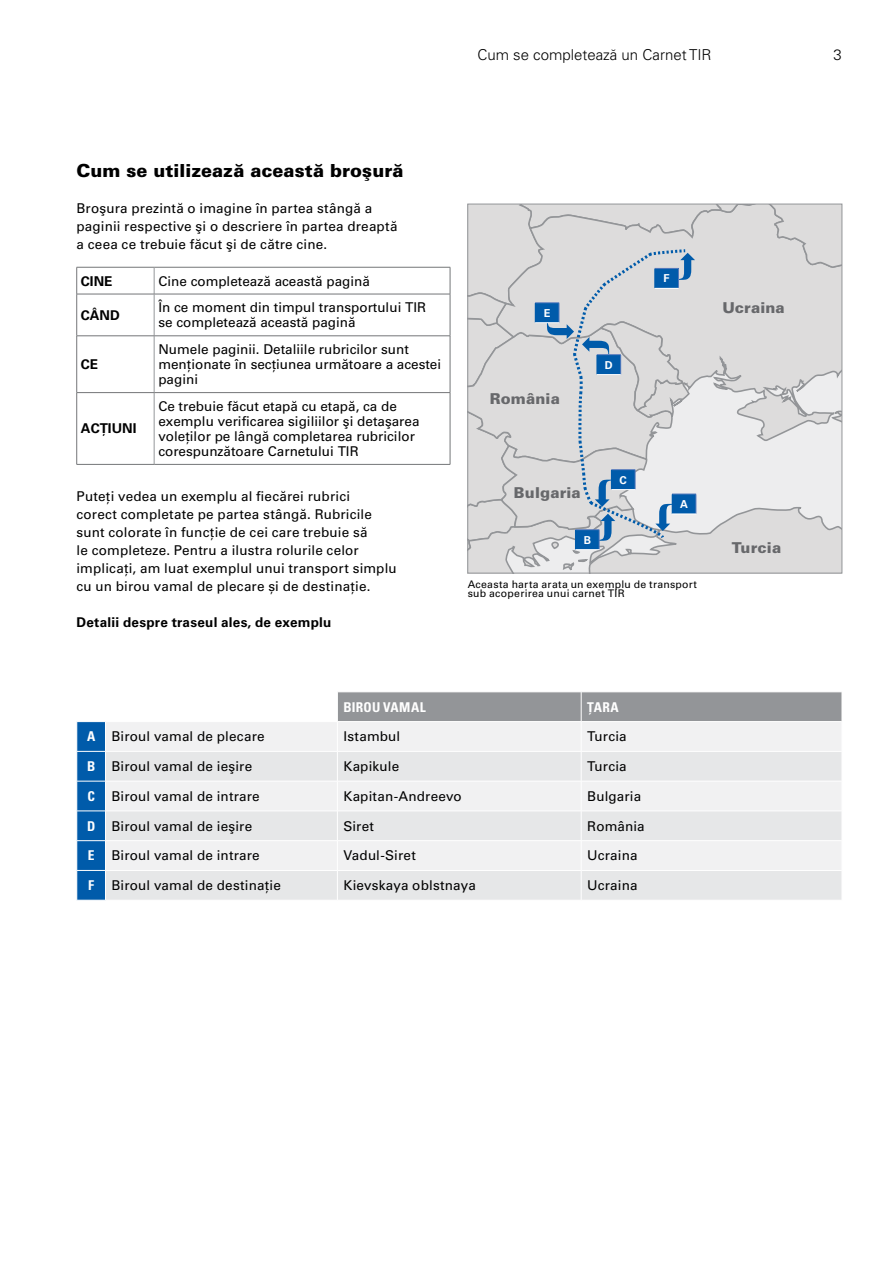
<style>
.page{position:relative;width:893px;height:1263px;background:#fff}
.page>*{position:absolute;margin:0;border:0;box-sizing:border-box;transform-origin:0 0}
.t1{font:900 18px "Univers LT Pro 75";color:#000}
.t2{font:300 15px "Univers LT Pro 45";color:#000}
.t3{font:900 15px "Univers LT Pro 75";letter-spacing:.005em;color:#67686b}
.t4{font:13.5px/18px "Univers LT Pro 55 Roman";letter-spacing:.005em;color:#000}
.t5{font:700 13.5px "Univers LT Pro 65";letter-spacing:.015em;color:#000}
.t6{font:700 condensed 13.5px "Univers LT Pro";letter-spacing:.02em;color:#fff}
.t7{font:700 10.95px "Univers LT Pro 65";color:#fff}
.t8{font:10.5px/9px "Univers LT Pro 55 Roman";letter-spacing:.025em;color:#000}
.s1{font-family:"Univers LT Pro";font-weight:700;font-stretch:condensed;color:#fff}
</style>
<div class="page">
<hr style="left:77px;top:267px;width:77px;height:1px;background:#747678">
<svg style="left:76px;top:267px;width:1px;height:27px"></svg>
<hr style="left:154px;top:267px;width:296px;height:1px;background:#747678">
<svg style="left:450px;top:267px;width:1px;height:27px"></svg>
<svg style="left:154px;top:267px;width:1px;height:27px"></svg>
<hr style="left:77px;top:294px;width:77px;height:1px;background:#747678">
<hr style="left:76px;top:294px;width:1px;height:42px;background:#747678">
<hr style="left:154px;top:294px;width:296px;height:1px;background:#747678">
<hr style="left:450px;top:294px;width:1px;height:42px;background:#747678">
<hr style="left:154px;top:294px;width:1px;height:42px;background:#95979a">
<hr style="left:77px;top:336px;width:77px;height:1px;background:#747678">
<hr style="left:76px;top:336px;width:1px;height:56px;background:#747678">
<hr style="left:154px;top:336px;width:296px;height:1px;background:#747678">
<hr style="left:450px;top:336px;width:1px;height:56px;background:#747678">
<hr style="left:154px;top:336px;width:1px;height:56px;background:#95979a">
<hr style="left:77px;top:392px;width:77px;height:1px;background:#747678">
<hr style="left:76px;top:393px;width:1px;height:71px;background:#747678">
<hr style="left:77px;top:464px;width:77px;height:1px;background:#747678">
<hr style="left:154px;top:392px;width:296px;height:1px;background:#747678">
<hr style="left:450px;top:393px;width:1px;height:71px;background:#747678">
<hr style="left:154px;top:464px;width:296px;height:1px;background:#747678">
<hr style="left:154px;top:393px;width:1px;height:71px;background:#95979a">
<svg style="left:468px;top:204px;width:374px;height:369px;background:#d1d4d8"></svg>
<div style="left:106px;top:722px;width:231px;height:29px;background:#f1f1f2"></div>
<svg style="left:106px;top:752px;width:736px;height:148px;fill:#e6e7e8"></svg>
<svg style="left:337px;top:692px;width:505px;height:89px"></svg>
<hr style="left:105px;top:781px;width:232px;height:1px;background:#fff">
<hr style="left:337px;top:781px;width:244px;height:1px;background:#fff">
<hr style="left:337px;top:781px;width:1px;height:30px;background:#fff">
<hr style="left:581px;top:781px;width:261px;height:1px;background:#fff">
<hr style="left:581px;top:781px;width:1px;height:30px;background:#fff">
<hr style="left:105px;top:811px;width:232px;height:1px;background:#fff">
<hr style="left:337px;top:811px;width:244px;height:1px;background:#fff">
<hr style="left:581px;top:811px;width:261px;height:1px;background:#fff">
<hr style="left:105px;top:840px;width:232px;height:1px;background:#fff">
<hr style="left:337px;top:840px;width:244px;height:1px;background:#fff">
<hr style="left:581px;top:840px;width:261px;height:1px;background:#fff">
<hr style="left:105px;top:870px;width:232px;height:1px;background:#fff">
<svg style="left:77px;top:721px;width:29px;height:180px;background:#1568b0"></svg>
<hr style="left:105px;top:900px;width:232px;height:1px;background:#fff">
<hr style="left:337px;top:870px;width:244px;height:1px;background:#fff">
<svg style="left:337px;top:812px;width:1px;height:88px"></svg>
<hr style="left:581px;top:870px;width:261px;height:1px;background:#fff">
<svg style="left:581px;top:812px;width:1px;height:88px"></svg>
<p class="t2" style="left:477px;top:46px;width:236px">Cum se completează un Carnet TIR</p>
<p class="t2" style="left:834px;top:46px;width:10px">3</p>
<h1 class="t1" style="left:77px;top:159px;width:328px">Cum se utilizează această broşură</h1>
<p class="t4" style="left:77px;top:199px;width:322px">Broşura prezintă o imagine în partea stângă a paginii respective şi o descriere în partea dreaptă a ceea ce trebuie făcut şi de către cine.</p>
<p class="t5" style="left:81px;top:273px;width:33px">CINE</p>
<p class="t4" style="left:158px;top:272px;width:213px">Cine completează această pagină</p>
<p class="t5" style="left:81px;top:307px;width:40px">CÂND</p>
<p class="t4" style="left:158px;top:300px;width:269px;line-height:15px">În ce moment din timpul transportului TIR se completează această pagină</p>
<p class="t5" style="left:81px;top:356px;width:19px">CE</p>
<p class="t4" style="left:158px;top:342px;width:284px;line-height:15px">Numele paginii. Detaliile rubricilor sunt menţionate în secţiunea următoare a acestei pagini</p>
<p class="t4" style="left:158px;top:399px;width:263px;line-height:15px">Ce trebuie făcut etapă cu etapă, ca de exemplu verificarea sigiliilor şi detaşarea voleţilor pe lângă completarea rubricilor corespunzătoare Carnetului TIR</p>
<p class="t4" style="left:77px;top:487px;width:322px">Puteţi vedea un exemplu al fiecărei rubrici<br>corect completate pe partea stângă. Rubricile sunt colorate în funcţie de cei care trebuie să<br>le completeze. Pentru a ilustra rolurile celor implicați, am luat exemplul unui transport simplu cu un birou vamal de plecare și de destinație.</p>
<p class="t5" style="left:77px;top:614px;width:256px">Detalii despre traseul ales, de exemplu</p>
<p class="t5" style="left:81px;top:421px;width:57px">ACŢIUNI</p>
<p class="t7" style="left:544px;top:306px;width:8px">E</p>
<p class="t3" style="left:490px;top:389px;width:72px">România</p>
<p class="t7" style="left:605px;top:358px;width:9px">D</p>
<p class="t7" style="left:664px;top:272px;width:8px">F</p>
<p class="t3" style="left:722px;top:298px;width:64px">Ucraina</p>
<p class="t3" style="left:514px;top:483px;width:68px">Bulgaria</p>
<p class="t7" style="left:584px;top:533px;width:9px">B</p>
<p class="t7" style="left:620px;top:473px;width:9px">C</p>
<p class="t7" style="left:680px;top:498px;width:9px">A</p>
<p class="t8" style="left:468px;top:580px;width:231px">Aceasta harta arata un exemplu de transport sub acoperirea unui carnet TIR</p>
<p class="t3" style="left:732px;top:539px;width:51px">Turcia</p>
<p class="t6" style="left:343px;top:698px;width:84px">BIROU VAMAL</p>
<p class="t6" style="left:587px;top:698px;width:33px">ȚARA</p>
<p class="t4" style="left:87px;top:728px;width:179px"><span class="s1">A</span> Biroul vamal de plecare</p>
<p class="t4" style="left:343px;top:728px;width:58px">Istambul</p>
<p class="t4" style="left:587px;top:728px;width:41px">Turcia</p>
<p class="t4" style="left:87px;top:757px;width:167px"><span class="s1">B</span> Biroul vamal de ieşire</p>
<p class="t4" style="left:343px;top:757px;width:57px">Kapikule</p>
<p class="t4" style="left:587px;top:757px;width:41px">Turcia</p>
<p class="t4" style="left:87px;top:787px;width:174px"><span class="s1">C</span> Biroul vamal de intrare</p>
<p class="t4" style="left:343px;top:787px;width:120px">Kapitan-Andreevo</p>
<p class="t4" style="left:587px;top:787px;width:56px">Bulgaria</p>
<p class="t4" style="left:87px;top:817px;width:167px"><span class="s1">D</span> Biroul vamal de ieşire</p>
<p class="t4" style="left:343px;top:817px;width:32px">Siret</p>
<p class="t4" style="left:587px;top:817px;width:59px">România</p>
<p class="t6" style="left:88px;top:847px;width:8px">E</p>
<p class="t4" style="left:112px;top:847px;width:150px">Biroul vamal de intrare</p>
<p class="t4" style="left:343px;top:847px;width:74px">Vadul-Siret</p>
<p class="t4" style="left:587px;top:847px;width:52px">Ucraina</p>
<p class="t6" style="left:88px;top:877px;width:7px">F</p>
<p class="t4" style="left:112px;top:876px;width:171px">Biroul vamal de destinaţie</p>
<p class="t4" style="left:343px;top:876px;width:134px">Kievskaya oblstnaya</p>
<p class="t4" style="left:587px;top:876px;width:52px">Ucraina</p>
</div>
